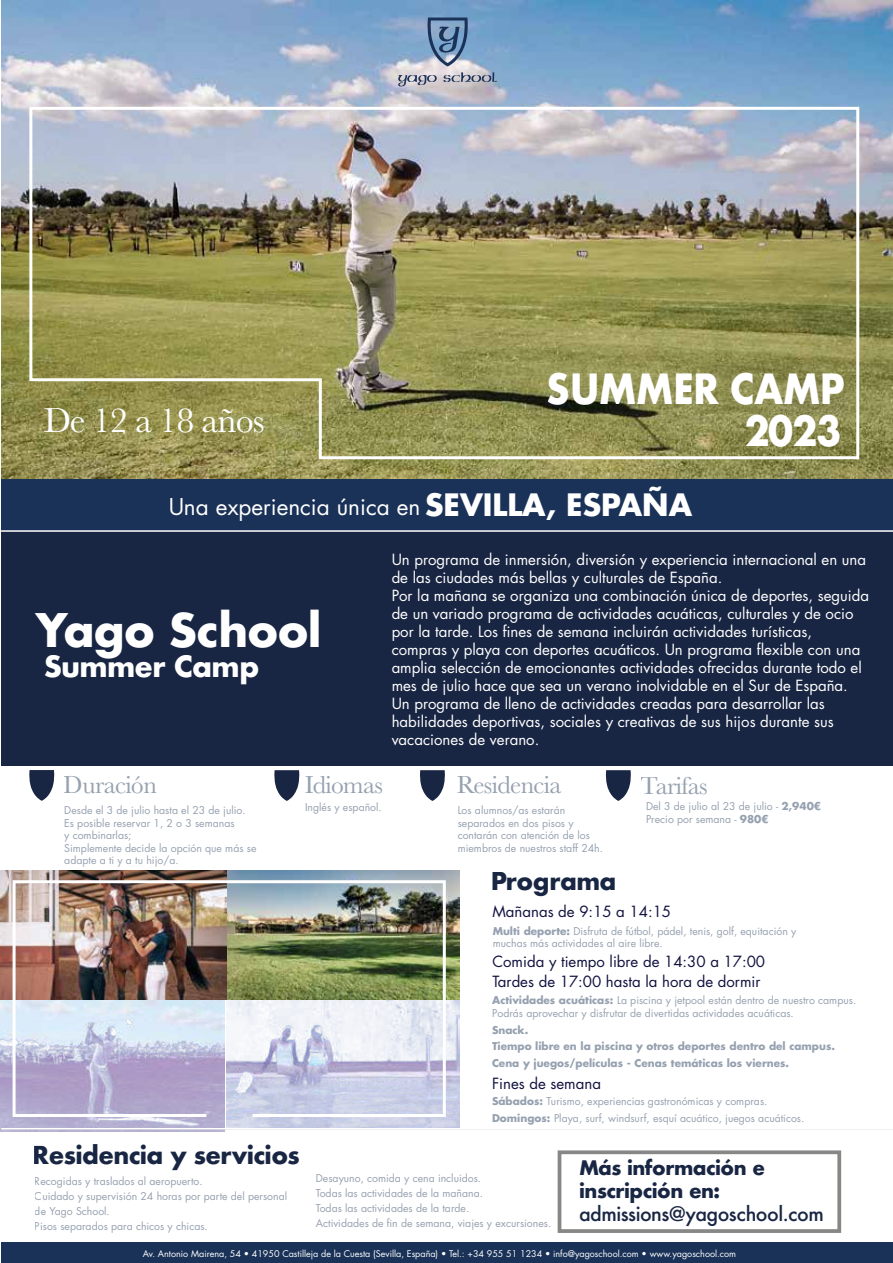
<style>
.page{position:relative;width:893px;height:1263px;background:#fff}
.page>*{position:absolute;margin:0;border:0;box-sizing:border-box;transform-origin:0 0}
.t1{font:700 45px "Futura";letter-spacing:-.025em;color:#fff}
.t2{font:700 40.5px/42.8px "Futura";letter-spacing:-.025em;color:#fff;text-align:right;scale:.91 1}
.t3{font:36px "Baskerville";letter-spacing:-.025em;color:#fff}
.t4{font:700 28.5px "Futura";letter-spacing:-.025em;color:#fff}
.t5{font:25.5px "Baskerville";letter-spacing:-.025em;color:#96a1b0}
.t6{font:700 24px "Futura";letter-spacing:-.025em;color:#192643}
.t7{font:22.5px "Futura Std";color:#fff}
.t8{font:700 19.5px/23.4px "Futura";letter-spacing:-.025em;color:#192643}
.t9{font:500 19.5px "Futura";letter-spacing:-.025em;color:#192643}
.t10{font:15px/18px "Futura Std";color:#fff}
.t11{font:15px/20.1px "Futura Std";color:#11123f}
.t12{font:10.5px/12.6px "Futura Std";color:#96a1b0}
.t13{font:700 10.5px/16.5px "Futura Std";color:#96a1b0}
.t14{font:9px "Futura Std";color:#fff}
.s1{font-weight:700;font-size:30px}
.s2{font-weight:700}
</style>
<div class="page">
<img style="left:1px;top:1px;width:892px;height:479px">
<svg style="left:398px;top:75px;width:39px;height:11px"></svg>
<svg style="left:443px;top:72px;width:54px;height:10px"></svg>
<svg style="left:427px;top:18px;width:41px;height:48px;background:#6e89a9"></svg>
<img style="left:28px;top:105px;width:833px;height:356px">
<div style="left:1px;top:480px;width:892px;height:51px;background:#1a3258"></div>
<div style="left:1px;top:531px;width:892px;height:234px;background:#192643"></div>
<hr style="left:1px;top:530px;width:892px;height:2px;background:#fff">
<svg style="left:29px;top:770px;width:25px;height:31px"></svg>
<svg style="left:274px;top:770px;width:25px;height:31px"></svg>
<svg style="left:606px;top:770px;width:25px;height:31px"></svg>
<img style="left:0;top:999px;width:225px;height:132px">
<img style="left:226px;top:999px;width:234px;height:129px">
<img style="left:226px;top:870px;width:233px;height:129px">
<img style="left:0;top:870px;width:226px;height:129px">
<img style="left:11px;top:879px;width:436px;height:239px">
<hr style="left:1px;top:1128px;width:892px;height:1px;background:#fff">
<div style="left:1px;top:1242px;width:892px;height:21px;background:#1a3258"></div>
<div style="left:558px;top:1150px;width:283px;height:83px;border:2px solid #878786"></div>
<div style="left:558px;top:1151px;width:282px;height:81px;border:3px solid #878786"></div>
<svg style="left:420px;top:770px;width:25px;height:31px"></svg>
<h2 class="t2" style="left:547px;top:370px;width:329px">SUMMER CAMP<br>2023</h2>
<h3 class="t7" style="left:168px;top:496px;width:525px">Una experiencia única en <span class="s1">SEVILLA, ESPAÑA</span></h3>
<p class="t10" style="left:392px;top:551px;width:479px">Un programa de inmersión, diversión y experiencia internacional en una de las ciudades más bellas y culturales de España.<br>Por la mañana se organiza una combinación única de deportes, seguida de un variado programa de actividades acuáticas, culturales y de ocio por la tarde. Los fines de semana incluirán actividades turísticas, compras y playa con deportes acuáticos. Un programa flexible con una amplia selección de emocionantes actividades ofrecidas durante todo el mes de julio hace que sea un verano inolvidable en el Sur de España.<br>Un programa de lleno de actividades creadas para desarrollar las habilidades deportivas, sociales y creativas de sus hijos durante sus vacaciones de verano.</p>
<h3 class="t3" style="left:43px;top:399px;width:223px">De 12 a 18 años</h3>
<h1 class="t1" style="left:35px;top:609px;width:288px">Yago School</h1>
<h3 class="t4" style="left:43px;top:653px;width:218px">Summer Camp</h3>
<h3 class="t5" style="left:64px;top:769px;width:95px">Duración</h3>
<p class="t12" style="left:64px;top:805px;width:194px">Desde el 3 de julio hasta el 23 de julio.<br>Es posible reservar 1, 2 o 3 semanas<br>y combinarlas;<br>Simplemente decide la opción que más se adapte a ti y a tu hijo/a.</p>
<h3 class="t5" style="left:304px;top:769px;width:80px">Idiomas</h3>
<p class="t12" style="left:305px;top:801px;width:78px">Inglés y español.</p>
<h3 class="t5" style="left:457px;top:770px;width:106px">Residencia</h3>
<p class="t12" style="left:458px;top:805px;width:147px">Los alumnos/as estarán separados en dos pisos y contarán con atención de los miembros de nuestros staff 24h.</p>
<h3 class="t5" style="left:641px;top:770px;width:68px">Tarifas</h3>
<p class="t12" style="left:646px;top:801px;width:177px">Del 3 de julio al 23 de julio - <span class="s2">2,940€<br></span>Precio por semana - <span class="s2">980€</span></p>
<h3 class="t6" style="left:490px;top:870px;width:128px">Programa</h3>
<h3 class="t11" style="left:492px;top:903px;width:180px">Mañanas de 9:15 a 14:15</h3>
<p class="t12" style="left:493px;top:925px;width:305px"><span class="s2">Multi deporte:</span> Disfruta de fútbol, pádel, tenis, golf, equitación y muchas más actividades al aire libre.</p>
<h3 class="t11" style="left:492px;top:953px;width:274px">Comida y tiempo libre de 14:30 a 17:00<br>Tardes de 17:00 hasta la hora de dormir</h3>
<p class="t12" style="left:492px;top:995px;width:366px"><span class="s2">Actividades acuáticas:</span> La piscina y jetpool están dentro de nuestro campus.<br>Podrás aprovechar y disfrutar de divertidas actividades acuáticas.</p>
<p class="t13" style="left:492px;top:1022px;width:345px">Snack.<br>Tiempo libre en la piscina y otros deportes dentro del campus.<br>Cena y juegos/películas - Cenas temáticas los viernes.</p>
<h3 class="t11" style="left:492px;top:1074px;width:110px">Fines de semana</h3>
<p class="t12" style="left:492px;top:1094px;width:314px;line-height:16.8px"><span class="s2">Sábados:</span> Turismo, experiencias gastronómicas y compras.<br><span class="s2">Domingos:</span> Playa, surf, windsurf, esquí acuático, juegos acuáticos.</p>
<h3 class="t6" style="left:33px;top:1144px;width:268px">Residencia y servicios</h3>
<p class="t12" style="left:35px;top:1174px;width:254px;line-height:15px">Recogidas y traslados al aeropuerto.<br>Cuidado y supervisión 24 horas por parte del personal de Yago School.<br>Pisos separados para chicos y chicas.</p>
<p class="t12" style="left:316px;top:1171px;width:237px;line-height:15px">Desayuno, comida y cena incluidos.<br>Todas las actividades de la mañana.<br>Todas las actividades de la tarde.<br>Actividades de fin de semana, viajes y excursiones.</p>
<p class="t14" style="left:143px;top:1249px;width:595px">Av. Antonio Mairena, 54 • 41950 Castilleja de la Cuesta (Sevilla, España) • Tel.: +34 955 51 1234 • info@yagoschool.com • www.yagoschool.com</p>
<h3 class="t8" style="left:579px;top:1157px;width:187px">Más información e inscripción en:</h3>
<h3 class="t9" style="left:579px;top:1205px;width:246px">admissions@yagoschool.com</h3>
</div>
